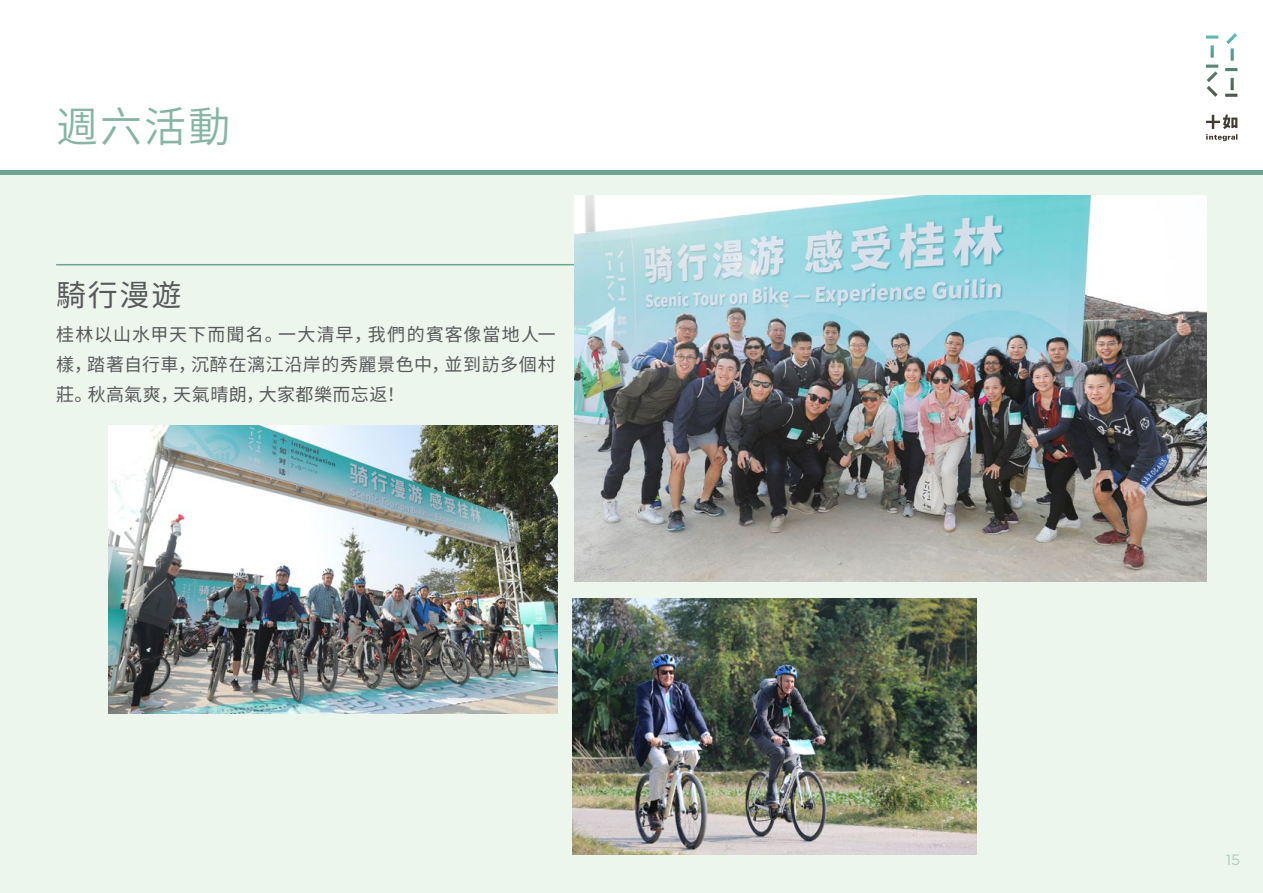
<style>
.page{position:relative;width:1263px;height:893px;background:#edf6ed}
.page>*{position:absolute;margin:0;border:0;box-sizing:border-box;transform-origin:0 0}
.t1{font:600 42px "Noto Sans CJ Ksc";color:#87b4a4}
.t2{font:30px "Source Han Sans CN";color:#58595b}
.t3{font:18px/30px "Source Han Sans CN";letter-spacing:.035em;color:#58595b;text-align:justify}
.t4{font:15px "Gotham";color:#afcdc1}
</style>
<div class="page">
<div style="left:0;top:0;width:1263px;height:170px;background:#fff"></div>
<svg style="left:1206px;top:33px;width:31px;height:108px"></svg>
<div style="left:0;top:170px;width:1263px;height:5px;background:#6ea592"></div>
<img style="left:573px;top:599px;width:404px;height:255px">
<hr style="left:56px;top:264px;width:719px;height:1px;background:#6ea592">
<img style="left:574px;top:196px;width:633px;height:386px">
<img style="left:109px;top:425px;width:448px;height:289px">
<h1 class="t1" style="left:56px;top:103px;width:176px">週六活動</h1>
<h2 class="t2" style="left:56px;top:278px;width:127px">騎行漫遊</h2>
<p class="t3" style="left:56px;top:320px;width:501px">桂林以山水甲天下而聞名。一大清早，我們的賓客像當地人一樣，踏著自行車，沉醉在漓江沿岸的秀麗景色中，並到訪多個村莊。秋高氣爽，天氣晴朗，大家都樂而忘返！</p>
<p class="t4" style="left:1226px;top:850px;width:16px">15</p>
</div>
